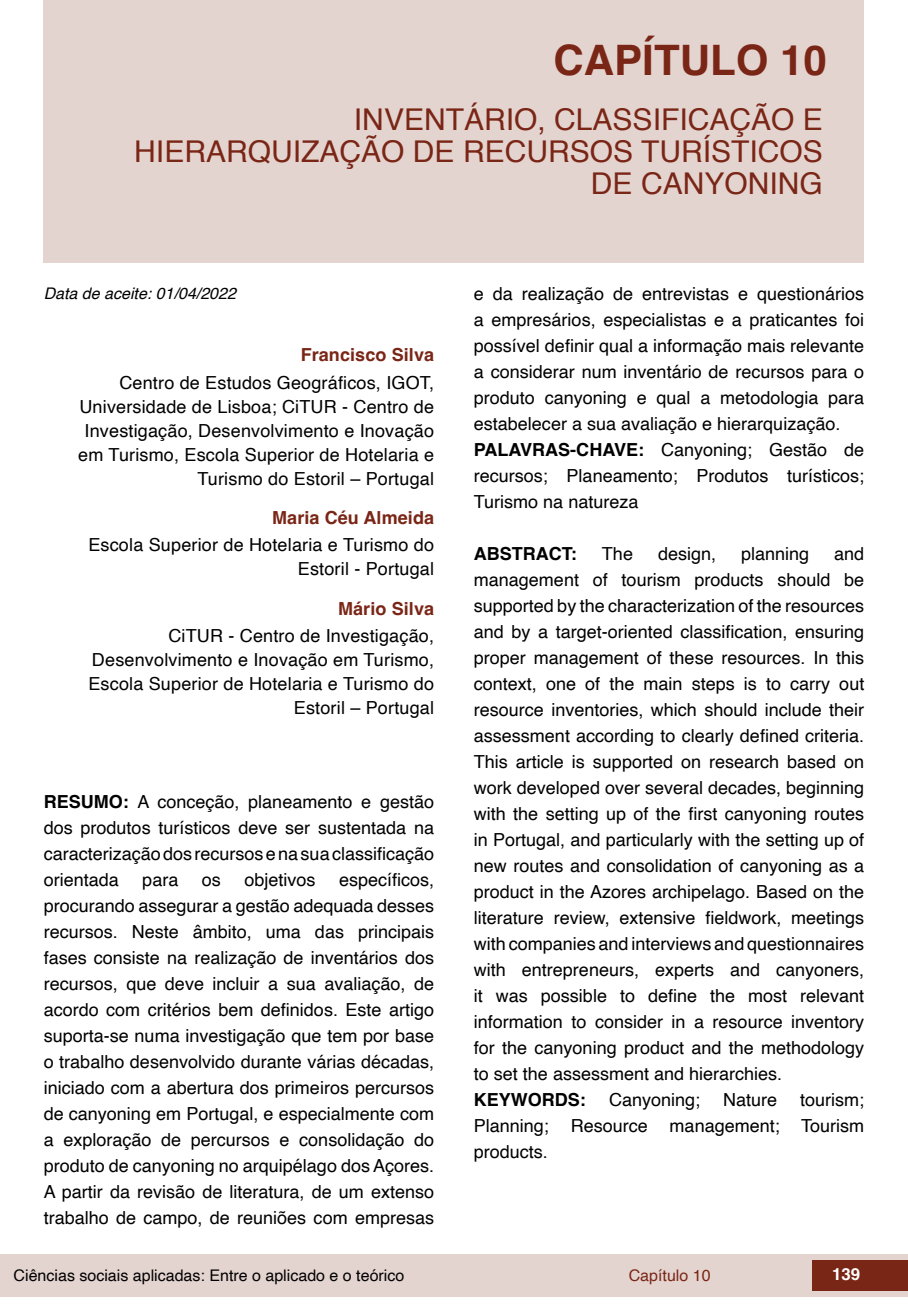
<style>
.page{position:relative;width:908px;height:1304px;background:#fff}
.page>*{position:absolute;margin:0;border:0;box-sizing:border-box;transform-origin:0 0}
.t1{font:700 42px "Helvetica";color:#7a2616}
.t2{font:30px/32px "Helvetica";color:#7a2616;text-align:right}
.t3{font:18px/26px "Helvetica";color:#000;text-align:justify}
.t4{font:700 18px "Helvetica";letter-spacing:.005em;color:#7a2616}
.t5{font:700 18px "Helvetica";color:#000}
.t6{font:700 16.8px "Helvetica";color:#fff}
.t7{font:16px "Helvetica";color:#000}
.t8{font:italic 16px "Helvetica";color:#000}
.t9{font:16px "Helvetica";color:#7a2616}
.s1{font-weight:700}
</style>
<div class="page">
<div style="left:0;top:1254px;width:906px;height:43px;background:#e4d4d0"></div>
<div style="left:812px;top:1261px;width:95px;height:30px;background:#7a2616"></div>
<div style="left:44px;top:0;width:819px;height:263px;background:#e4d4d0"></div>
<h1 class="t1" style="left:553px;top:35px;width:275px">CAPÍTULO 10</h1>
<h2 class="t2" style="left:134px;top:104px;width:689px">INVENTÁRIO, CLASSIFICAÇÃO E<br>HIERARQUIZAÇÃO DE RECURSOS TURÍSTICOS<br>DE CANYONING</h2>
<p class="t8" style="left:44px;top:280px;width:194px">Data de aceite: 01/04/2022</p>
<p class="t4" style="left:300px;top:344px;width:135px">Francisco Silva</p>
<p class="t3" style="left:78px;top:371px;width:357px;line-height:24px;text-align:right">Centro de Estudos Geográficos, IGOT, Universidade de Lisboa; CiTUR - Centro de Investigação, Desenvolvimento e Inovação em Turismo, Escola Superior de Hotelaria e Turismo do Estoril – Portugal</p>
<p class="t4" style="left:272px;top:507px;width:163px">Maria Céu Almeida</p>
<p class="t3" style="left:88px;top:534px;width:347px;line-height:24px;text-align:right">Escola Superior de Hotelaria e Turismo do<br>Estoril - Portugal</p>
<p class="t4" style="left:338px;top:597px;width:97px">Mário Silva</p>
<p class="t3" style="left:88px;top:624px;width:347px;line-height:24px;text-align:right">CiTUR - Centro de Investigação, Desenvolvimento e Inovação em Turismo, Escola Superior de Hotelaria e Turismo do Estoril – Portugal</p>
<p class="t3" style="left:44px;top:789px;width:392px"><span class="s1">RESUMO:</span> A conceção, planeamento e gestão dos produtos turísticos deve ser sustentada na caracterização dos recursos e na sua classificação orientada</p>
<p class="t3" style="left:44px;top:867px;width:392px;text-indent:295px">específicos, procurando assegurar a gestão adequada desses recursos. Neste âmbito, uma das principais fases consiste na realização de inventários dos recursos, que deve incluir a sua avaliação, de acordo com critérios bem definidos. Este artigo suporta-se numa investigação que tem por base o trabalho desenvolvido durante várias décadas, iniciado com a abertura dos primeiros percursos de canyoning em Portugal, e especialmente com a exploração de percursos e consolidação do produto de canyoning no arquipélago dos Açores.<br>A partir da revisão de literatura, de um extenso trabalho de campo, de reuniões com empresas</p>
<p class="t3" style="left:142px;top:867px;width:38px">para</p>
<p class="t3" style="left:202px;top:867px;width:21px">os</p>
<p class="t3" style="left:244px;top:867px;width:73px">objetivos</p>
<p class="t3" style="left:473px;top:281px;width:392px;text-align:left">e da realização de entrevistas e questionários a empresários, especialistas e a praticantes foi possível definir qual a informação mais relevante a considerar num inventário de recursos para o produto canyoning e qual a metodologia para estabelecer a sua avaliação e hierarquização.<br><span class="s1">PALAVRAS-CHAVE:</span> Canyoning; Gestão de recursos; Planeamento; Produtos turísticos; Turismo na natureza</p>
<p class="t5" style="left:473px;top:543px;width:104px">ABSTRACT:</p>
<p class="t3" style="left:601px;top:541px;width:33px">The</p>
<p class="t3" style="left:657px;top:541px;width:60px">design,</p>
<p class="t3" style="left:740px;top:541px;width:70px">planning</p>
<p class="t3" style="left:473px;top:541px;width:392px;text-indent:360px">and management of tourism products should be supported by the characterization of the resources and by a target-oriented classification, ensuring proper management of these resources. In this context, one of the main steps is to carry out resource inventories, which should include their assessment according to clearly defined criteria.<br>This article is supported on research based on work developed over several decades, beginning with the setting up of the first canyoning routes in Portugal, and particularly with the setting up of new routes and consolidation of canyoning as a product in the Azores archipelago. Based on the literature review, extensive fieldwork, meetings with companies and interviews and questionnaires with entrepreneurs, experts and canyoners, it was possible to define the most relevant information to consider in a resource inventory for the canyoning product and the methodology to set the assessment and hierarchies.</p>
<p class="t5" style="left:473px;top:1088px;width:113px">KEYWORDS:</p>
<p class="t3" style="left:608px;top:1087px;width:93px">Canyoning;</p>
<p class="t3" style="left:722px;top:1087px;width:56px">Nature</p>
<p class="t3" style="left:473px;top:1087px;width:392px;text-indent:326px">tourism; Planning; Resource management; Tourism products.</p>
<p class="t7" style="left:14px;top:1263px;width:392px">Ciências sociais aplicadas: Entre o aplicado e o teórico</p>
<p class="t9" style="left:628px;top:1263px;width:83px">Capítulo 10</p>
<p class="t6" style="left:831px;top:1264px;width:30px">139</p>
</div>
